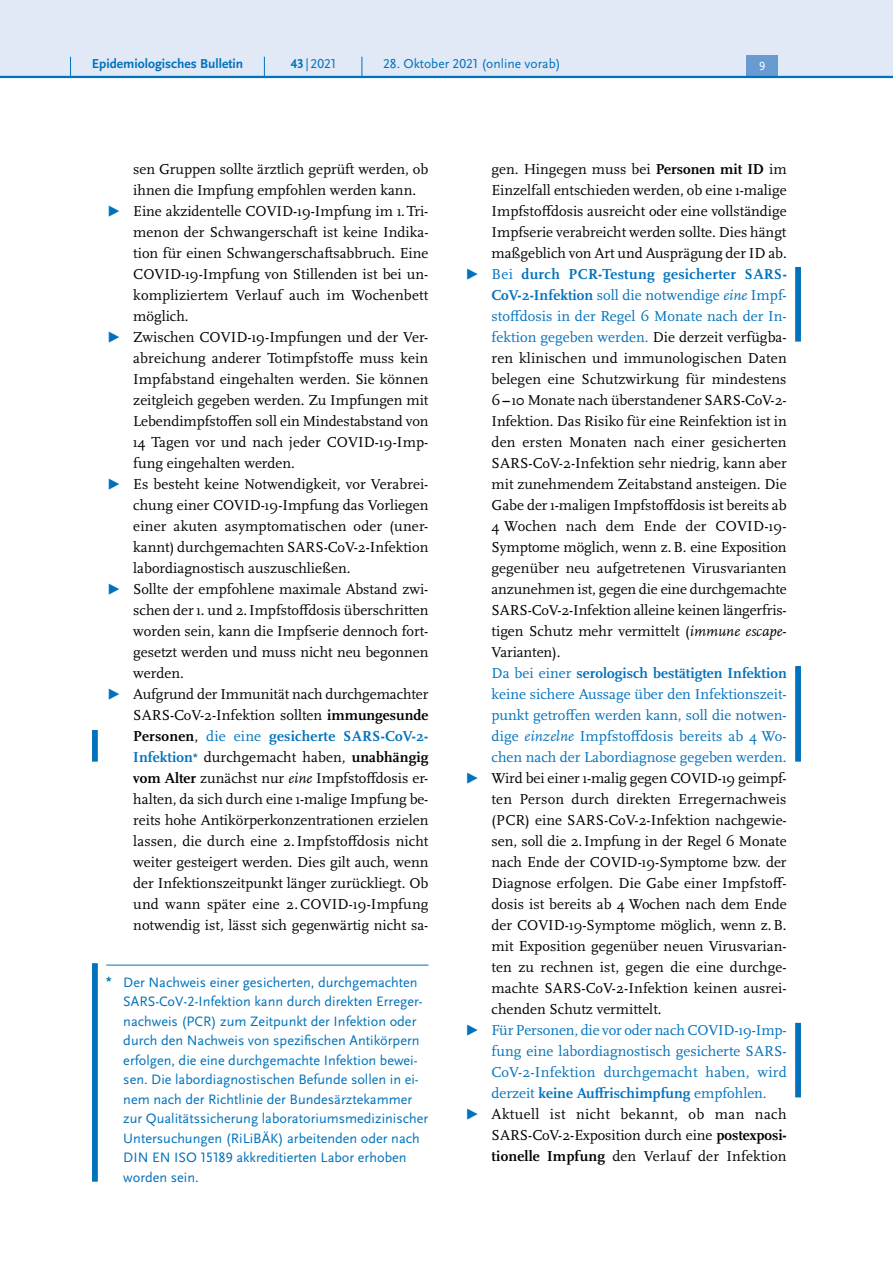
<style>
.page{position:relative;width:893px;height:1263px;background:#fff}
.page>*{position:absolute;margin:0;border:0;box-sizing:border-box;transform-origin:0 0}
.t1{font:15px/21px "Scala Pro";color:#000;text-align:justify}
.P_-_Fließtext{font:15px/21px "Scala Pro";letter-spacing:.005em;color:#0072bc;text-align:justify}
.Fußnote{font:14.25px/19.5px "Scala Sans Pro";color:#0072bc}
.t2{font:13.5px "Scala Sans Pro";color:#0072bc}
.t3{font:700 13.5px "Scala Sans Pro";color:#0072bc}
.t4{font:12.45px "Scala Sans Pro";color:#fff}
.s1{font-weight:700}
.s2{font-family:"Scala Sans Pro";color:#0072bc}
.s3{color:#0072bc}
.s4{font-weight:700;color:#0072bc}
.s5{font-family:"Arial";font-weight:700;font-size:12px;color:#0072bc}
.s6{font-style:italic}
.s7{font-family:"Arial";font-weight:700}
.s8{font-style:italic;color:#0072bc}
.s9{font-family:"Scala Sans Pro"}
</style>
<div class="page">
<hr style="left:106px;top:965px;width:322px;height:1px;background:#0072bc">
<svg style="left:92px;top:730px;width:6px;height:32px"></svg>
<svg style="left:795px;top:666px;width:6px;height:96px"></svg>
<svg style="left:795px;top:1023px;width:6px;height:74px"></svg>
<svg style="left:795px;top:267px;width:6px;height:75px"></svg>
<svg style="left:92px;top:963px;width:6px;height:219px"></svg>
<div style="left:0;top:0;width:893px;height:77px;background:#e1e8f6"></div>
<div style="left:746px;top:55px;width:32px;height:21px;background:#679bd2"></div>
<hr style="left:0;top:76px;width:893px;height:2px;background:#0072bc">
<svg style="left:70px;top:57px;width:1px;height:19px"></svg>
<svg style="left:264px;top:57px;width:1px;height:19px"></svg>
<svg style="left:362px;top:57px;width:1px;height:19px"></svg>
<p class="t3" style="left:92px;top:55px;width:153px">Epidemiologisches Bulletin</p>
<p class="t2" style="left:291px;top:55px;width:47px"><span class="s1">43</span>|2021</p>
<p class="t2" style="left:383px;top:55px;width:179px">28. Oktober 2021 (online vorab)</p>
<p class="t4" style="left:759px;top:59px;width:8px">9</p>
<p class="t1" style="left:133px;top:158px;width:297px">sen Gruppen sollte ärztlich geprüft werden, ob ihnen die Impfung empfohlen werden kann.</p>
<p class="t1" style="left:133px;top:200px;width:297px;text-indent:-27px"><span class="s2">▶</span> Eine akzidentelle COVID-19-Impfung im 1.Tri&shy;menon der Schwangerschaft ist keine Indika&shy;tion für einen Schwangerschaftsabbruch. Eine COVID-19-Impfung von Stillenden ist bei un&shy;kompliziertem Verlauf auch im Wochenbett möglich.</p>
<p class="t1" style="left:133px;top:326px;width:297px;text-indent:-27px"><span class="s2">▶</span> Zwischen COVID-19-Impfungen und der Ver&shy;abreichung anderer Totimpfstoffe muss kein Impfabstand eingehalten werden. Sie können zeitgleich gegeben werden. Zu Impfungen mit Lebendimpfstoffen soll ein Mindestabstand von 14 Tagen vor und nach jeder COVID-19-Imp&shy;fung eingehalten werden.</p>
<p class="t1" style="left:133px;top:473px;width:297px;text-indent:-27px"><span class="s2">▶</span> Es besteht keine Notwendigkeit, vor Verabrei&shy;chung einer COVID-19-Impfung das Vorliegen einer akuten asymptomatischen oder (uner&shy;kannt) durchgemachten SARS-CoV-2-Infektion labordiagnostisch auszuschließen.</p>
<p class="t1" style="left:133px;top:578px;width:297px;text-indent:-27px"><span class="s2">▶</span> Sollte der empfohlene maximale Abstand zwi&shy;schen der 1. und 2.Impfstoffdosis überschritten worden sein, kann die Impfserie dennoch fort&shy;gesetzt werden und muss nicht neu begonnen werden.</p>
<p class="t1" style="left:133px;top:683px;width:297px;text-indent:-27px"><span class="s2">▶</span> Aufgrund der Immunität nach durchgemachter SARS-CoV-2-Infektion sollten <span class="s1">immungesunde Personen</span>, <span class="s3">die eine</span> <span class="s4">gesicherte SARS-CoV-2- Infektion</span><span class="s5">*</span> durchgemacht haben, <span class="s1">unabhängig vom Alter</span> zunächst nur <span class="s6">eine</span> Impfstoffdosis er&shy;halten, da sich durch eine 1-malige Impfung be&shy;reits hohe Antikörperkonzentrationen erzielen lassen, die durch eine 2.Impfstoffdosis nicht weiter gesteigert werden. Dies gilt auch, wenn der Infektionszeitpunkt länger zurückliegt. Ob und wann später eine 2.COVID-19-Impfung notwendig ist, lässt sich gegenwärtig nicht sa-</p>
<p class="Fußnote" style="left:123px;top:972px;width:306px;text-indent:-17px"><span class="s7">*</span> Der Nachweis einer gesicherten, durchgemachten SARS-CoV-2-Infektion kann durch direkten Erreger&shy;nachweis (PCR) zum Zeitpunkt der Infektion oder durch den Nachweis von spezifischen Antikörpern erfolgen, die eine durchgemachte Infektion bewei&shy;sen. Die labordiagnostischen Befunde sollen in ei&shy;nem nach der Richtlinie der Bundesärztekammer zur Qualitätssicherung laboratoriumsmedizinischer Untersuchungen (RiLiBÄK) arbeitenden oder nach DIN EN ISO 15189 akkreditierten Labor erhoben worden sein.</p>
<p class="t1" style="left:492px;top:158px;width:297px">gen. Hingegen muss bei <span class="s1">Personen mit ID</span> im Einzelfall entschieden werden, ob eine 1-malige Impfstoffdosis ausreicht oder eine vollständige Impfserie verabreicht werden sollte. Dies hängt maßgeblich von Art und Ausprägung der ID ab.</p>
<p class="t1" style="left:492px;top:263px;width:297px;text-indent:-27px"><span class="s2">▶</span> <span class="s3">Bei</span> <span class="s4">durch PCR-Testung gesicherter SARS-CoV-2-Infektion</span> <span class="s3">soll die notwendige</span> <span class="s8">eine</span> <span class="s3">Impf&shy;stoffdosis in der Regel 6 Monate nach der In&shy;fektion gegeben werden.</span> Die derzeit verfügba&shy;ren klinischen und immunologischen Daten belegen eine Schutzwirkung für mindestens 6<span class="s1">–</span>10 Monate nach überstandener SARS-CoV-2- Infektion. Das Risiko für eine Reinfektion ist in den ersten Monaten nach einer gesicherten SARS-CoV-2-Infektion sehr niedrig, kann aber mit zunehmendem Zeitabstand ansteigen. Die Gabe der 1-maligen Impfstoffdosis ist bereits ab 4 Wochen nach dem Ende der COVID-19- Symptome möglich, wenn z.B. eine Exposition gegenüber neu aufgetretenen Virusvarianten anzunehmen ist, gegen die eine durchgemachte SARS-CoV-2-Infektion alleine keinen längerfris&shy;tigen Schutz mehr vermittelt (<span class="s6">immune escape</span>-Varianten).</p>
<p class="P_-_Fließtext" style="left:492px;top:662px;width:297px">Da bei einer <span class="s1">serologisch bestätigten Infektion </span>keine sichere Aussage über den Infektionszeit&shy;punkt getroffen werden kann, soll die notwen&shy;dige <span class="s6">einzelne</span> Impfstoffdosis bereits ab 4 Wo&shy;chen nach der Labordiagnose gegeben werden.</p>
<p class="t1" style="left:492px;top:767px;width:297px;text-indent:-27px"><span class="s2">▶</span> Wird bei einer 1-malig gegen COVID-19 geimpf&shy;ten Person durch direkten Erregernachweis (PCR) eine SARS-CoV-2-Infektion nachgewie&shy;sen, soll die 2.Impfung in der Regel 6 Monate nach Ende der COVID-19-Symptome bzw. der Diagnose erfolgen. Die Gabe einer Impfstoff&shy;dosis ist bereits ab 4 Wochen nach dem Ende der COVID-19-Symptome möglich, wenn z.B. mit Exposition gegenüber neuen Virusvarian&shy;ten zu rechnen ist, gegen die eine durchge&shy;machte SARS-CoV-2-Infektion keinen ausrei&shy;chenden Schutz vermittelt.</p>
<p class="P_-_Fließtext" style="left:492px;top:1019px;width:297px;text-indent:-27px"><span class="s9">▶</span> Für Personen, die vor oder nach COVID-19-Imp&shy;fung eine labordiagnostisch gesicherte SARS-CoV-2-Infektion durchgemacht haben, wird derzeit <span class="s1">keine Auffrischimpfung</span> empfohlen.</p>
<p class="t1" style="left:492px;top:1103px;width:297px;text-indent:-27px"><span class="s2">▶</span> Aktuell ist nicht bekannt, ob man nach SARS-CoV-2-Exposition durch eine <span class="s1">postexposi&shy;tionelle Impfung</span> den Verlauf der Infektion</p>
</div>
